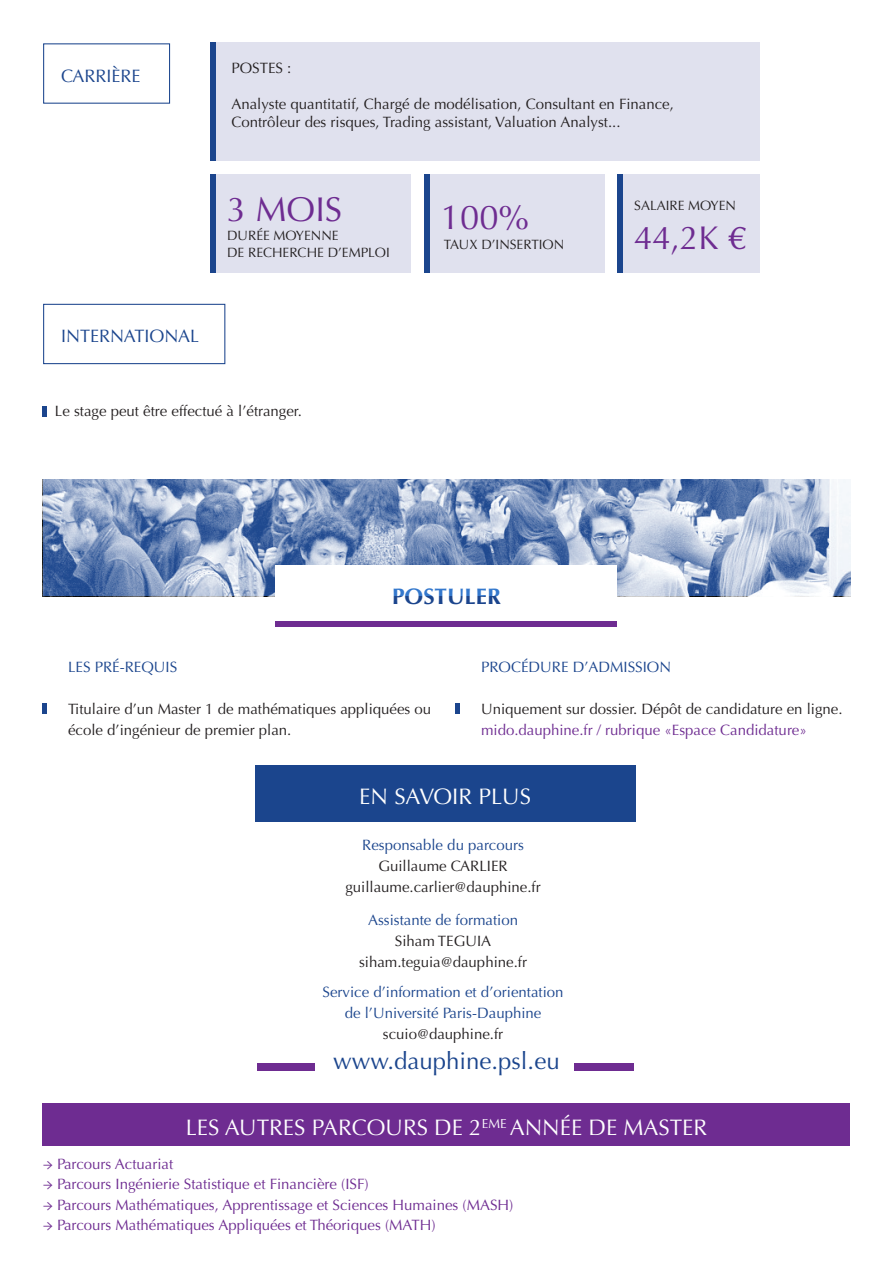
<style>
.page{position:relative;width:893px;height:1263px;background:#fff}
.page>*{position:absolute;margin:0;border:0;box-sizing:border-box;transform-origin:0 0}
.t1{font:34.5px "Optima";color:#6e2c91}
.t2{font:33px "Optima";color:#6e2c91}
.t3{font:24px "Optima";color:#1b458d}
.t4{font:22.5px "Optima";color:#fff}
.t5{font:700 22.5px "Optima";color:#1b458d}
.t6{font:18px "Optima";color:#1b458d}
.t7{font:15px/21px "Optima";color:#231f20}
.t8{font:15px "Optima";color:#6e2c91}
.t9{font:15px/21px "Optima";color:#1b458d;text-align:center}
.t10{font:13.5px/16.5px "Optima";color:#231f20}
.s1{color:#6e2c91}
.s2{font-family:"Minion Pro"}
</style>
<div class="page">
<div style="left:43px;top:304px;width:182px;height:60px;border:1px solid #1b458d"></div>
<hr style="left:43px;top:406px;width:4px;height:10px;background:#1b458d">
<div style="left:43px;top:43px;width:127px;height:61px;border:1px solid #1b458d"></div>
<div style="left:210px;top:43px;width:549px;height:118px;background:#e0e1ee"></div>
<div style="left:210px;top:43px;width:5px;height:118px;background:#1b458d"></div>
<div style="left:424px;top:174px;width:180px;height:99px;background:#e0e1ee"></div>
<div style="left:424px;top:174px;width:5px;height:99px;background:#1b458d"></div>
<div style="left:210px;top:174px;width:201px;height:98px;background:#e0e1ee"></div>
<div style="left:210px;top:174px;width:5px;height:98px;background:#1b458d"></div>
<div style="left:617px;top:174px;width:142px;height:99px;background:#e0e1ee"></div>
<div style="left:617px;top:174px;width:5px;height:99px;background:#1b458d"></div>
<div style="left:276px;top:621px;width:341px;height:5px;background:#6e2c91"></div>
<hr style="left:43px;top:703px;width:4px;height:11px;background:#1b458d">
<hr style="left:455px;top:703px;width:4px;height:11px;background:#1b458d">
<div style="left:574px;top:1063px;width:60px;height:7px;background:#6e2c91"></div>
<div style="left:257px;top:1063px;width:58px;height:7px;background:#6e2c91"></div>
<div style="left:255px;top:765px;width:380px;height:57px;background:#1b458d"></div>
<div style="left:43px;top:1103px;width:807px;height:43px;background:#6e2c91"></div>
<svg style="left:43px;top:479px;width:807px;height:117px"></svg>
<p class="t6" style="left:61px;top:65px;width:81px">CARRIÈRE</p>
<p class="t7" style="left:231px;top:58px;width:62px">POSTES :</p>
<p class="t7" style="left:231px;top:95px;width:444px;line-height:18px">Analyste quantitatif, Chargé de modélisation, Consultant en Finance,<br>Contrôleur des risques, Trading assistant, Valuation Analyst...</p>
<p class="t6" style="left:61px;top:326px;width:140px">INTERNATIONAL</p>
<p class="t1" style="left:227px;top:189px;width:117px">3 MOIS</p>
<p class="t10" style="left:227px;top:228px;width:164px">DURÉE MOYENNE<br>DE RECHERCHE D’EMPLOI</p>
<p class="t7" style="left:55px;top:401px;width:249px">Le stage peut être effectué à l’étranger.</p>
<p class="t1" style="left:441px;top:198px;width:90px">100%</p>
<p class="t10" style="left:444px;top:236px;width:122px">TAUX D’INSERTION</p>
<p class="t5" style="left:392px;top:583px;width:110px">POSTULER</p>
<p class="t10" style="left:634px;top:197px;width:103px">SALAIRE MOYEN</p>
<p class="t2" style="left:634px;top:219px;width:113px">44,2K €</p>
<p class="t9" style="left:68px;top:656px;width:111px">LES PRÉ-REQUIS</p>
<p class="t7" style="left:68px;top:698px;width:365px">Titulaire d’un Master 1 de mathématiques appliquées ou école d’ingénieur de premier plan.</p>
<p class="t9" style="left:481px;top:656px;width:192px">PROCÉDURE D’ADMISSION</p>
<p class="t7" style="left:481px;top:698px;width:363px">Uniquement sur dossier. Dépôt de candidature en ligne. <span class="s1">mido.dauphine.fr / rubrique «Espace Candidature»</span></p>
<p class="t4" style="left:359px;top:783px;width:173px">EN SAVOIR PLUS</p>
<p class="t9" style="left:362px;top:834px;width:163px">Responsable du parcours</p>
<p class="t7" style="left:378px;top:855px;width:131px">Guillaume CARLIER</p>
<p class="t7" style="left:345px;top:876px;width:197px">guillaume.carlier@dauphine.fr</p>
<p class="t9" style="left:368px;top:910px;width:152px">Assistante de formation</p>
<p class="t7" style="left:395px;top:931px;width:98px">Siham TEGUIA</p>
<p class="t7" style="left:359px;top:952px;width:169px">siham.teguia@dauphine.fr</p>
<p class="t9" style="left:323px;top:981px;width:242px">Service d’information et d’orientation de l’Université Paris-Dauphine</p>
<p class="t7" style="left:383px;top:1023px;width:122px">scuio@dauphine.fr</p>
<p class="t3" style="left:333px;top:1047px;width:228px">www.dauphine.psl.eu</p>
<p class="t4" style="left:186px;top:1114px;width:523px">LES AUTRES PARCOURS DE 2<sup>EME</sup> ANNÉE DE MASTER</p>
<p class="t8" style="left:43px;top:1155px;width:132px"><span class="s2">→</span> Parcours Actuariat</p>
<p class="t8" style="left:43px;top:1175px;width:327px"><span class="s2">→</span> Parcours Ingénierie Statistique et Financière (ISF)</p>
<p class="t8" style="left:43px;top:1196px;width:472px"><span class="s2">→</span> Parcours Mathématiques, Apprentissage et Sciences Humaines (MASH)</p>
<p class="t8" style="left:43px;top:1216px;width:394px"><span class="s2">→</span> Parcours Mathématiques Appliquées et Théoriques (MATH)</p>
</div>
